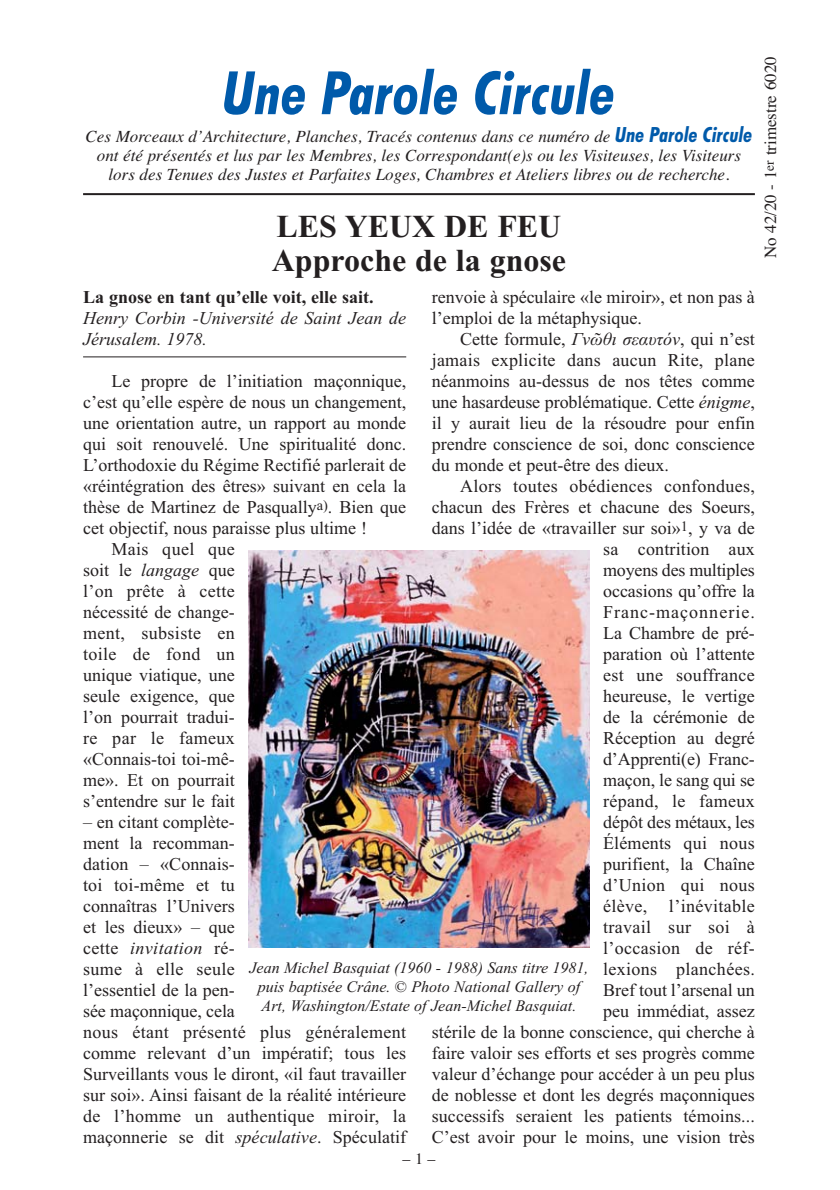
<style>
.page{position:relative;width:840px;height:1190px;background:#fff}
.page>*{position:absolute;margin:0;border:0;box-sizing:border-box;transform-origin:0 0}
.t1{font:italic 700 condensed 60px "Futura BT";color:#005aaa}
.t2{font:700 32px/34px "Times New Roman";color:#231f20}
.t3{font:18px/21px "Times New Roman";color:#231f20}
.t4{font:18px "Times New Roman";letter-spacing:.02em;color:#231f20}
.t5{font:italic 18px/21px "Times New Roman";color:#231f20}
.t6{font:700 18px "Times New Roman";color:#231f20}
.t7{font:italic 17px/19px "Times";color:#231f20;text-align:center}
.t8{font:17px "Times";color:#231f20}
.t9{font:italic 16px/19.2px "Times New Roman";color:#231f20;text-align:center}
.t10{font:16px "Times";color:#231f20}
.s1{font-family:"Futura BT";font-weight:700;font-stretch:condensed;font-size:21px;color:#005aaa}
.s2{font-style:italic}
.s3{font-size:14.4px}
.s4{font-size:13.6px}
</style>
<div class="page">
<hr style="left:83px;top:193px;width:672px;height:2px;background:#231f20">
<hr style="left:83px;top:357px;width:323px;height:1px;background:#231f20">
<img style="left:249px;top:550px;width:340px;height:398px">
<h1 class="t1" style="left:223px;top:72px;width:394px">Une Parole Circule</h1>
<p class="t7" style="left:86px;top:128px;width:668px">Ces Morceaux d’Architecture, Planches, Tracés contenus dans ce numéro de <span class="s1">Une Parole Circule </span>ont été présentés et lus par les Membres, les Correspondant(e)s ou les Visiteuses, les Visiteurs lors des Tenues des Justes et Parfaites Loges, Chambres et Ateliers libres ou de recherche.</p>
<h2 class="t2" style="left:272px;top:213px;width:296px">LES YEUX DE FEU<br>Approche de la gnose</h2>
<p class="t3" style="left:432px;top:288px;width:325px">renvoie à spéculaire «le miroir», et non pas à l’emploi de la métaphysique.</p>
<p class="t3" style="left:432px;top:330px;width:325px;text-align:justify;text-indent:28px">Cette formule, <span class="s2">Γνῶθι σεαυτόν</span>, qui n’est jamais explicite dans aucun Rite, plane néanmoins au-dessus de nos têtes comme une hasardeuse problématique. Cette <span class="s2">énigme</span>, il y aurait lieu de la résoudre pour enfin prendre conscience de soi, donc conscience du monde et peut-être des dieux.</p>
<p class="t3" style="left:432px;top:477px;width:325px;text-align:right">Alors toutes obédiences confondues, chacun des Frères et chacune des Soeurs, dans l’idée de «travailler sur soi»<span class="s3">1</span>, y va de sa contrition aux<br>moyens des multiples<br>occasions qu’offre la<br>Franc-ma çonnerie.<br>La Cham bre de pré -<br>para tion où l’attente<br>est une souf france<br>heureuse, le ver tige<br>de la céré monie de<br>Réception au degré<br>d’Appren ti(e) Franc-<br>maçon, le sang qui se<br>répand, le fameux<br>dépôt des métaux, les<br>Éléments qui nous<br>purifient, la Chaîne<br>d’Union qui nous<br>élève, l’inévita ble<br>travail sur soi à<br>l’occasion de réf -<br>lexions planchées.<br>Bref tout l’arsenal un<br>peu immédiat, assez<br>stérile de la bonne conscience, qui cherche à faire valoir ses efforts et ses progrès comme valeur d’échange pour accéder à un peu plus de noblesse et dont les degrés maçonniques successifs seraient les patients témoins...<br>C’est avoir pour le moins, une vision très</p>
<p class="t6" style="left:83px;top:291px;width:292px">La gnose en tant qu’elle voit, elle sait.</p>
<p class="t5" style="left:83px;top:310px;width:325px">Henry Corbin -Université de Saint Jean de<br>Jérusalem. 1978.</p>
<p class="t3" style="left:111px;top:372px;width:296px">Le propre de l’initiation maçonnique,</p>
<p class="t3" style="left:83px;top:393px;width:325px">c’est qu’elle espère de nous un changement,</p>
<p class="t3" style="left:83px;top:414px;width:325px">une orientation autre, un rapport au monde</p>
<p class="t3" style="left:83px;top:435px;width:325px">qui soit renouvelé. Une spiritualité donc.</p>
<p class="t3" style="left:83px;top:456px;width:325px">L’orthodoxie du Régime Rectifié parlerait de</p>
<p class="t3" style="left:83px;top:477px;width:325px">«réintégration des êtres» suivant en cela la</p>
<p class="t3" style="left:83px;top:498px;width:325px">thèse de Martinez de Pasqually<span class="s3">a)</span>. Bien que</p>
<p class="t3" style="left:83px;top:519px;width:286px">cet objectif, nous paraisse plus ultime !</p>
<p class="t4" style="left:111px;top:542px;width:125px">Mais quel que</p>
<p class="t3" style="left:83px;top:561px;width:153px">soit le <span class="s2">langage</span> que</p>
<p class="t4" style="left:83px;top:584px;width:153px">l’on prête à cette</p>
<p class="t3" style="left:83px;top:603px;width:153px">nécessité de change -</p>
<p class="t4" style="left:83px;top:626px;width:153px">ment, subsiste en</p>
<p class="t4" style="left:83px;top:647px;width:153px">toile de fond un</p>
<p class="t3" style="left:83px;top:666px;width:153px">unique viatique, une</p>
<p class="t3" style="left:83px;top:687px;width:153px">seule exigence, que</p>
<p class="t3" style="left:83px;top:708px;width:153px">l’on pourrait tradui-</p>
<p class="t4" style="left:83px;top:731px;width:153px">re par le fameux</p>
<p class="t3" style="left:83px;top:750px;width:153px">«Connais-toi toi-mê -</p>
<p class="t3" style="left:83px;top:771px;width:153px">me». Et on pourrait</p>
<p class="t3" style="left:83px;top:792px;width:153px">s’entendre sur le fait</p>
<p class="t3" style="left:83px;top:813px;width:325px">– en citant complè te -<br>ment la recomman -<br>dation – «Connais-<br>toi toi-même et tu<br>connaîtras l’Univers<br>et les dieux» – que<br>cette <span class="s2">invitation</span> ré -<br>sume à elle seule<br>l’essentiel de la pen -<br>sée maçonnique, cela<br>nous étant présenté plus généralement comme relevant d’un impératif; tous les<br>Surveillants vous le diront, «il faut travailler sur soi». Ainsi faisant de la réalité intérieure de l’homme un authentique miroir, la maçonnerie se dit <span class="s2">spéculative</span>. Spéculatif</p>
<p class="t9" style="left:250px;top:959px;width:341px">Jean Michel Basquiat (1960 - 1988) Sans titre 1981, puis baptisée Crâne. © Photo National Gallery of<br>Art, Washington/Estate of Jean-Michel Basquiat.</p>
<p class="t10" style="left:403px;top:1152px;width:34px">– 1 –</p>
<p class="t8" style="left:764px;top:258px;width:204px;rotate:-90deg">No 42/20 - 1<span class="s4">er</span> trimestre 6020</p>
</div>
